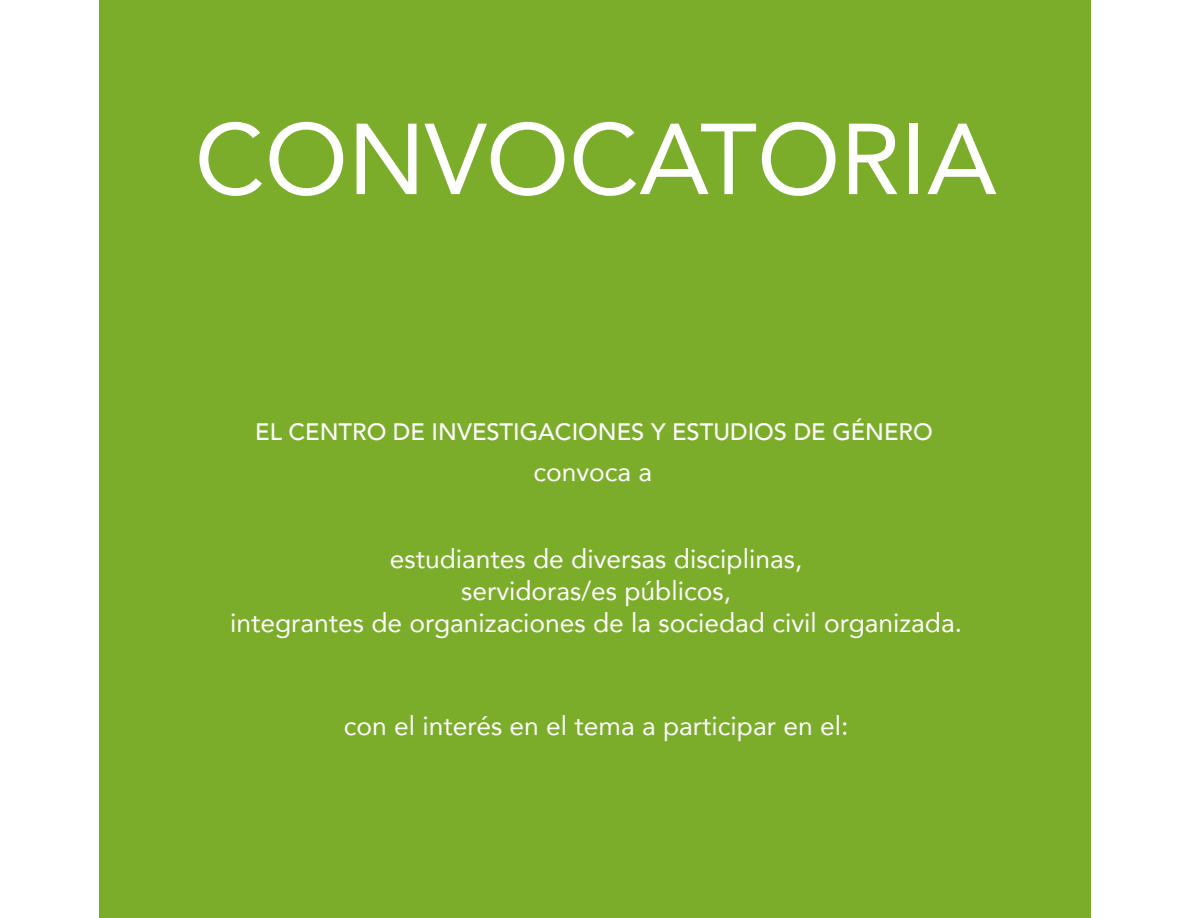
<style>
.page{position:relative;width:1188px;height:918px;background:#fff}
.page>*{position:absolute;margin:0;border:0;box-sizing:border-box;transform-origin:0 0}
.t1{font:99.45px "Avenir";color:#fff}
.t2{font:26.4px/31.7px "Avenir";color:#fff;text-align:center}
.t3{font:500 23.7px "Avenir";color:#fff}
</style>
<div class="page">
<div style="left:99px;top:0;width:991px;height:918px;background:#7bad2b"></div>
<h1 class="t1" style="left:195px;top:80px;width:804px">CONVOCATORIA</h1>
<p class="t3" style="left:255px;top:412px;width:679px">EL CENTRO DE INVESTIGACIONES Y ESTUDIOS DE GÉNERO</p>
<p class="t2" style="left:533px;top:455px;width:120px">convoca a</p>
<p class="t2" style="left:230px;top:543px;width:733px">estudiantes de diversas disciplinas,<br>servidoras/es públicos,<br>integrantes de organizaciones de la sociedad civil organizada.</p>
<p class="t2" style="left:344px;top:710px;width:506px">con el interés en el tema a participar en el:</p>
</div>
